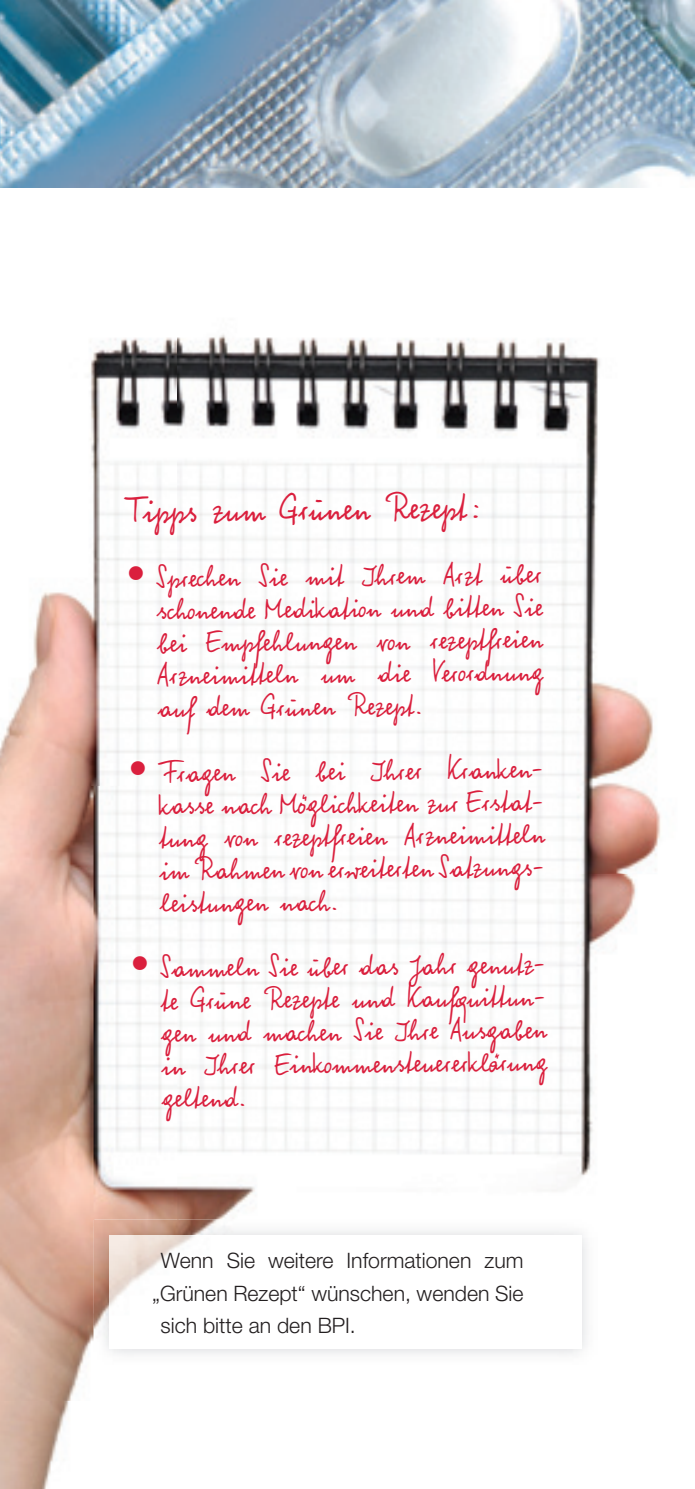
<style>
.page{position:relative;width:695px;height:1489px;background:#fff}
.page>*{position:absolute;margin:0;border:0;box-sizing:border-box;transform-origin:0 0}
.t1{font:47.5px "WIP The President";color:#da1f3d}
.t2{font:38.75px/32.2px "WIP The President";color:#da1f3d}
.t3{font:300 21.25px "Helvetica Neue";color:#231f20}
.s1{font-family:"Helvetica";font-stretch:extra-condensed}
</style>
<div class="page">
<img style="left:0;top:337px;width:177px;height:449px">
<img style="left:177px;top:334px;width:484px;height:885px">
<img style="left:0;top:786px;width:94px;height:702px">
<img style="left:93px;top:786px;width:85px;height:440px">
<img style="left:0;top:0;width:694px;height:188px">
<img style="left:94px;top:1219px;width:493px;height:136px">
<img style="left:110px;top:1235px;width:471px;height:113px">
<p class="t1" style="left:125px;top:491px;width:358px;rotate:-1deg">Tipps zum Grünen Rezept:</p>
<p class="t2" style="left:155px;top:567px;width:388px;text-align:justify;text-indent:-29px;rotate:-1deg"><span class="s1">•</span> Sprechen Sie mit Ihrem Arzt über schonende Medikation und bitten Sie bei Empfehlungen von rezeptfreien Arzneimitteln um die Verordnung auf dem Grünen Rezept.</p>
<p class="t2" style="left:157px;top:763px;width:394px;text-indent:-29px;rotate:-1deg"><span class="s1">•</span> Fragen Sie bei Ihrer Kranken&shy;kasse nach Möglichkeiten zur Erst at&shy;tung von rezeptfreien Arzneimitteln im Rahmen von erweiterten Satzungs&shy;leistungen nach.</p>
<p class="t2" style="left:159px;top:957px;width:394px;text-indent:-29px;rotate:-1deg"><span class="s1">•</span> Sammeln Sie über das Jahr genutz&shy;te Grüne Rezepte und Kaufquittun&shy;gen und machen Sie Ihre Ausgaben in Ihrer Einkommensteuererklärung geltend.</p>
<p class="t3" style="left:161px;top:1247px;width:364px">Wenn Sie weitere Informationen zum</p>
<p class="t3" style="left:152px;top:1279px;width:373px">„Grünen Rezept“ wünschen, wenden Sie</p>
<p class="t3" style="left:160px;top:1312px;width:197px">sich bitte an den BPI.</p>
</div>
